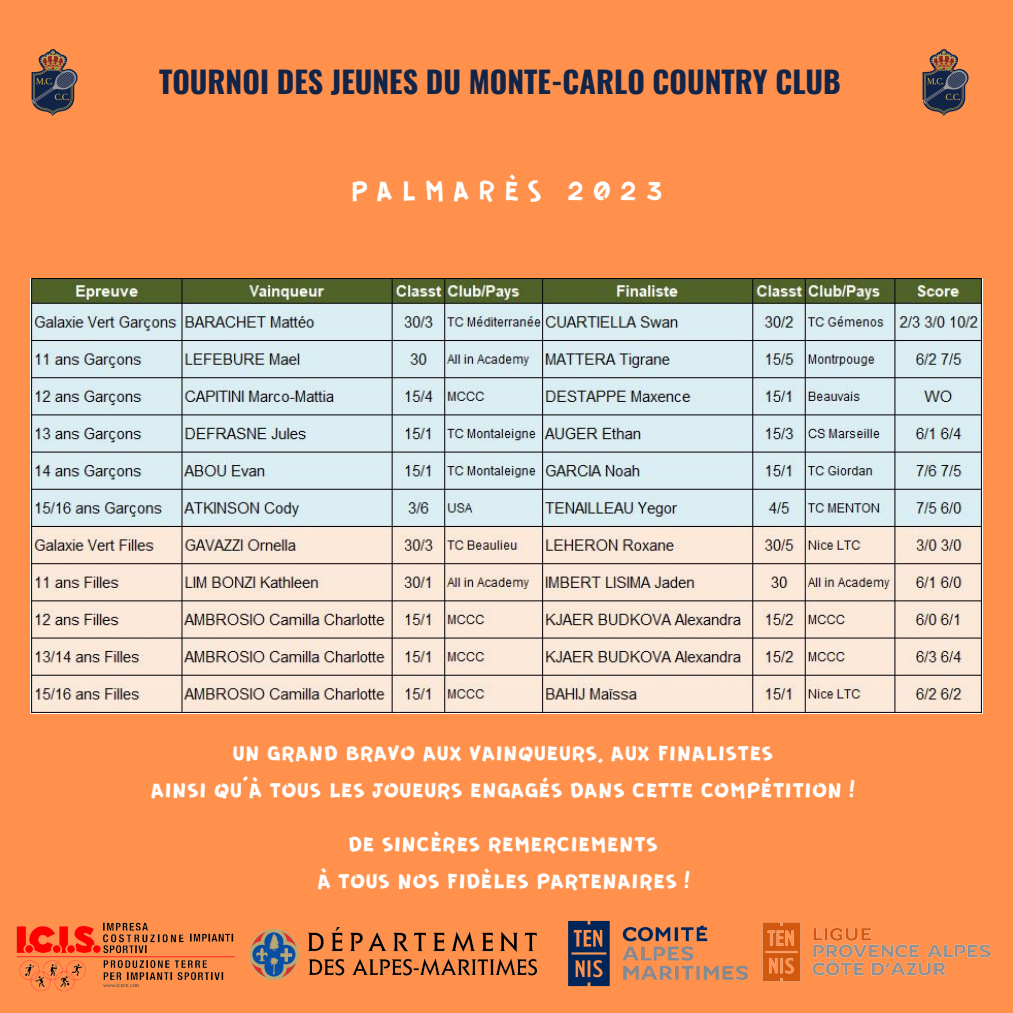
<style>
.page{position:relative;width:1013px;height:1013px;background:#fff}
.page>*{position:absolute;margin:0;border:0;box-sizing:border-box;transform-origin:0 0}
.t1{font:700 30px "Oswald";color:#122448}
.t2{font:30px "GUERRILLA";letter-spacing:.295em;color:#fff}
.t3{font:27.38px "GUERRILLA";letter-spacing:.01em;color:#fff}
</style>
<div class="page">
<div style="left:0;top:0;width:1012px;height:1012px;background:#ff914d"></div>
<img style="left:31px;top:48px;width:47px;height:68px">
<img style="left:922px;top:48px;width:47px;height:68px">
<img style="left:250px;top:927px;width:287px;height:52px">
<img style="left:16px;top:922px;width:219px;height:70px">
<img style="left:762px;top:922px;width:229px;height:60px">
<img style="left:568px;top:920px;width:179px;height:67px">
<img style="left:31px;top:279px;width:951px;height:434px">
<p class="t1" style="left:159px;top:59px;width:683px">TOURNOI DES JEUNES DU MONTE-CARLO COUNTRY CLUB</p>
<p class="t2" style="left:351px;top:171px;width:313px">PALMARÈS 2023</p>
<p class="t3" style="left:232px;top:733px;width:542px">un grand bravo aux vainqueurs, aux finalistes</p>
<p class="t3" style="left:151px;top:771px;width:706px">ainsi qu'à tous les joueurs engagés dans cette compétition !</p>
<p class="t3" style="left:348px;top:825px;width:311px">de sincères remerciements</p>
<p class="t3" style="left:317px;top:862px;width:374px">à tous nos fidèles partenaires !</p>
</div>
